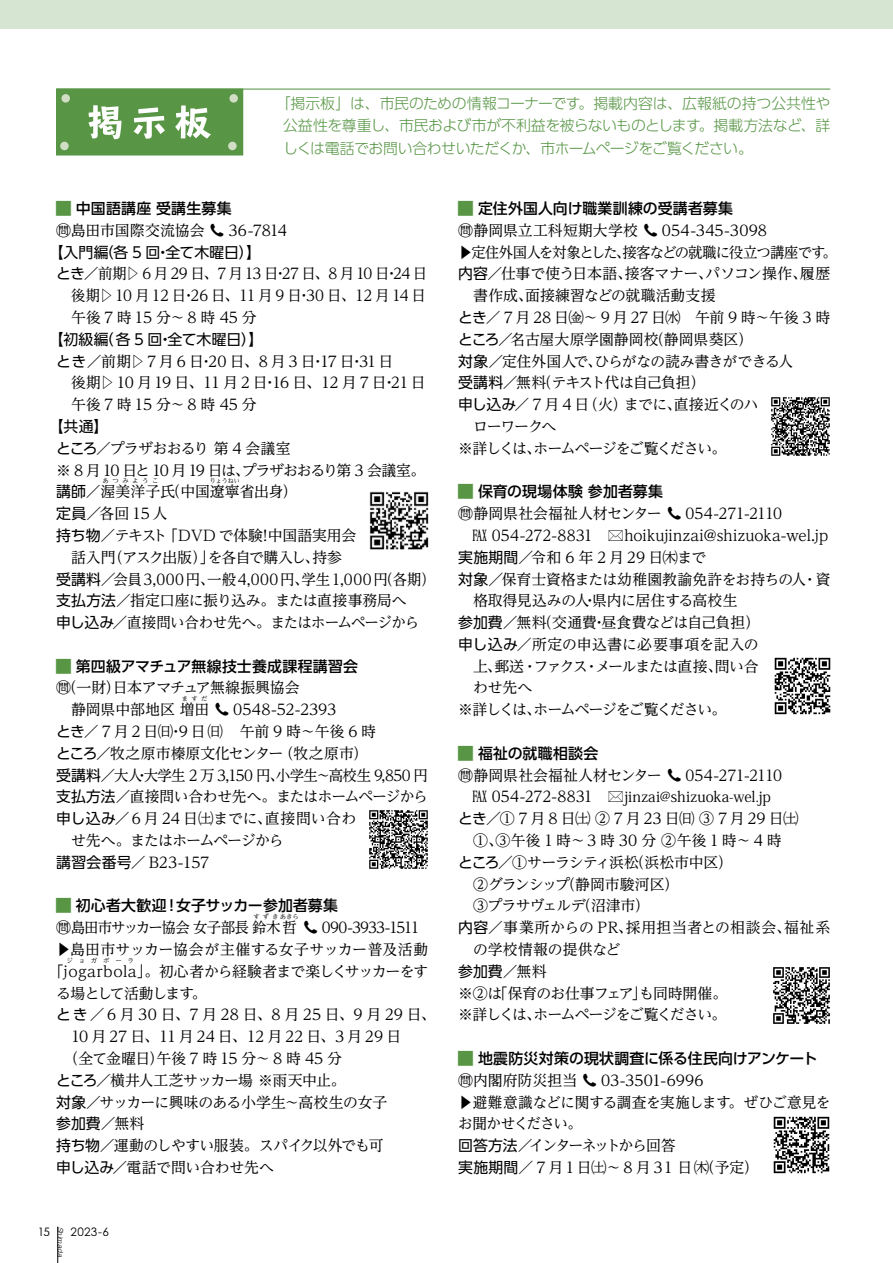
<style>
.page{position:relative;width:893px;height:1263px;background:#fff}
.page>*{position:absolute;margin:0;border:0;box-sizing:border-box;transform-origin:0 0}
.t1{font:14.85px/21.8px "UD Reimin Pro";letter-spacing:-.02em;color:#000}
.t2{font:14.85px/21.8px "UD Reimin Pro";letter-spacing:-.04em;color:#000}
.t3{font:14.85px/21.8px "UD Reimin Pro";letter-spacing:.01em;color:#000;text-align:center}
.t4{font:500 14.85px "UD Shin Go Pro";letter-spacing:.01em;color:#000}
.t5{font:300 14.85px/22.4px "UD Shin Go Pro";letter-spacing:-.035em;color:#589646;text-align:justify}
.t6{font:14.85px/21.8px "UD Reimin Pro";letter-spacing:.015em;color:#000}
.t7{font:14.85px "UD Reimin Pro";letter-spacing:.035em;color:#000}
.t8{font:14.85px "UD Shin Go Pro";letter-spacing:.005em;color:#000}
.t9{font:14.85px/21.8px "UD Reimin Pro";letter-spacing:-.075em;color:#000}
.t10{font:14.85px "Koz Min Pr 6 N";letter-spacing:.015em;color:#000}
.t11{font:14.85px "UD Reimin Pro";letter-spacing:-.07em;color:#000}
.t12{font:14.85px "UD Reimin Pro";color:#000}
.t13{font:14.85px "UD Reimin Pro";letter-spacing:-.06em;color:#000}
.t14{font:14.85px "UD Reimin Pro";letter-spacing:.235em;color:#000}
.t15{font:14.85px "UD Reimin Pro";letter-spacing:.2em;color:#000}
.t16{font:14.85px "UD Reimin Pro";letter-spacing:.185em;color:#000}
.t17{font:14.85px "UD Reimin Pro";letter-spacing:-.05em;color:#000}
.t18{font:14.85px "UD Reimin Pro";letter-spacing:-.045em;color:#000}
.t19{font:14.85px "UD Reimin Pro";letter-spacing:-.09em;color:#000}
.t20{font:14.85px "UD Reimin Pro";letter-spacing:.23em;color:#000}
.t21{font:14.85px "UD Reimin Pro";letter-spacing:-.055em;color:#000}
.t22{font:11.7px "Century Gothic Pro";letter-spacing:.02em;color:#000}
.t23{font:italic 300 7.5px "Helvetica";color:#000}
.t24{font:6.45px "UD Reimin Pro";letter-spacing:.535em;color:#000}
.t25{font:6.45px "UD Reimin Pro";letter-spacing:.535em;color:#000;scale:.93 1}
.s1{color:#589646}
.s2{font-family:"Toppan Bunkyu Gothic Pr 6 N R"}
.s3{font-family:"UD Shin Go Pro"}
.s4{font-family:"UD Reimin Pro"}
.s5{font-weight:400;color:#589646}
</style>
<div class="page">
<hr style="left:56px;top:89px;width:774px;height:1px;background:#589646">
<div style="left:57px;top:89px;width:186px;height:66px;background:#589646"></div>
<svg style="left:88px;top:105px;width:123px;height:34px"></svg>
<div style="left:56px;top:89px;width:187px;height:67px;border:1px solid #589646"></div>
<div style="left:61px;top:94px;width:9px;height:9px;background:#d1dec5;border-radius:50%"></div>
<div style="left:60px;top:142px;width:9px;height:8px;background:#d1dec5;border-radius:50%"></div>
<div style="left:229px;top:94px;width:9px;height:9px;background:#d1dec5;border-radius:50%"></div>
<div style="left:228px;top:142px;width:9px;height:8px;background:#d1dec5;border-radius:50%"></div>
<div style="left:0;top:0;width:893px;height:29px;background:#d5e5d1"></div>
<hr style="left:57px;top:1226px;width:1px;height:37px;background:#000">
<img style="left:771px;top:397px;width:59px;height:59px">
<img style="left:369px;top:810px;width:59px;height:59px">
<img style="left:773px;top:1116px;width:57px;height:58px">
<img style="left:774px;top:657px;width:57px;height:58px">
<img style="left:369px;top:491px;width:60px;height:59px">
<img style="left:773px;top:967px;width:57px;height:57px">
<p class="t5" style="left:283px;top:92px;width:549px;text-indent:-7px">「掲示板」は、市民のための情報コーナーです。掲載内容は、広報紙の持つ公共性や公益性を尊重し、市民および市が不利益を被らないものとします。掲載方法など、詳しくは電話でお問い合わせいただくか、市ホームページをご覧ください。</p>
<p class="t4" style="left:56px;top:196px;width:177px"><span class="s1">█</span> 中国語講座 受講生募集</p>
<p class="t1" style="left:56px;top:219px;width:232px">問島田市国際交流協会 <span class="s2">☎</span> 36-7814</p>
<p class="t8" style="left:49px;top:240px;width:214px">【入門編（各 5 回・全て木曜日）】</p>
<p class="t1" style="left:56px;top:262px;width:373px"><span class="s3">とき／</span>前期▷ 6 月 29 日、7 月 13 日・27 日、8 月 10 日・24 日</p>
<p class="t1" style="left:71px;top:284px;width:357px">後期▷10 月12 日・26 日、11 月 9 日・30 日、12 月14 日</p>
<p class="t20" style="left:56px;top:305px;width:202px">　午後7時15分〜8時45分</p>
<p class="t8" style="left:49px;top:327px;width:216px"><span class="s4">【</span>初級編（各 5 回・全て木曜日）】</p>
<p class="t6" style="left:56px;top:350px;width:371px"><span class="s3">とき／</span>前期▷7 月 6 日・20 日、8 月 3 日・17 日・31日<br>　後期▷10 月 19 日、11 月 2 日・16 日、12 月 7 日・21日　午後7時15分〜8時45分</p>
<p class="t8" style="left:49px;top:414px;width:61px">【共通】</p>
<p class="t2" style="left:56px;top:437px;width:371px"><span class="s3">ところ／</span>プラザおおるり 第 4 会議室<br>※ 8 月 10 日と 10 月 19 日は、プラザおおるり第 3 会議室。<span class="s3">講師／</span>渥美洋子氏（中国遼寧省出身）</p>
<p class="t24" style="left:102px;top:476px;width:28px">あつみ</p>
<p class="t24" style="left:132px;top:476px;width:28px">ようこ</p>
<p class="t25" style="left:210px;top:476px;width:34px">りょうねい</p>
<p class="t1" style="left:56px;top:502px;width:113px"><span class="s3">定員</span>／各回 15 人</p>
<p class="t1" style="left:56px;top:524px;width:302px"><span class="s3">持ち物／</span>テキスト「DVD で体験！中国語実用会</p>
<p class="t17" style="left:71px;top:545px;width:273px">話入門（アスク出版）」を各自で購入し、持参</p>
<p class="t7" style="left:56px;top:567px;width:381px"><span class="s3">受講料</span>／会員3,000円、一般4,000円、学生1,000円（各期）</p>
<p class="t1" style="left:56px;top:589px;width:352px"><span class="s3">支払方法／</span>指定口座に振り込み。または直接事務局へ</p>
<p class="t2" style="left:56px;top:611px;width:365px"><span class="s3">申し込み</span>／直接問い合わせ先へ。またはホームページから</p>
<p class="t4" style="left:56px;top:654px;width:304px"><span class="s5">█</span> 第四級アマチュア無線技士養成課程講習会</p>
<p class="t1" style="left:56px;top:676px;width:282px">問（一財）日本アマチュア無線振興協会<br>　静岡県中部地区 増田 <span class="s2">☎</span> 0548-52-2393</p>
<p class="t24" style="left:182px;top:694px;width:27px">ますだ</p>
<p class="t16" style="left:56px;top:719px;width:321px"><span class="s3">とき／</span>7月2日㈰・9日㈰　午前 9 時〜午後 6 時</p>
<p class="t12" style="left:56px;top:741px;width:313px"><span class="s3">ところ／</span>牧之原市榛原文化センター（牧之原市）</p>
<p class="t2" style="left:56px;top:764px;width:373px"><span class="s3">受講料／</span>大人・大学生 2 万 3,150 円、小学生〜高校生 9,850 円</p>
<p class="t2" style="left:56px;top:785px;width:373px"><span class="s3">支払方法／</span>直接問い合わせ先へ。またはホームページから</p>
<p class="t3" style="left:56px;top:807px;width:302px"><span class="s3">申し込み／</span>6 月 24 日㈯までに、直接問い合わ</p>
<p class="t11" style="left:71px;top:828px;width:214px">せ先へ。またはホームページから</p>
<p class="t1" style="left:56px;top:851px;width:155px"><span class="s3">講習会番号／</span> B23-157</p>
<p class="t4" style="left:56px;top:894px;width:283px"><span class="s5">█</span> 初心者大歓迎！女子サッカー参加者募集</p>
<p class="t13" style="left:56px;top:915px;width:365px">問島田市サッカー協会 女子部長 鈴木哲 <span class="s2">☎</span> 090-3933-1511</p>
<p class="t24" style="left:254px;top:912px;width:47px">すずきあきら</p>
<p class="t3" style="left:49px;top:938px;width:381px">▶島田市サッカー協会が主催する女子サッカー普及活動「jogarbola」。初心者から経験者まで楽しくサッカーをす</p>
<p class="t24" style="left:67px;top:955px;width:69px">ジョガボーラ</p>
<p class="t21" style="left:56px;top:981px;width:152px">る場として活動します。</p>
<p class="t14" style="left:56px;top:1003px;width:381px"><span class="s3">とき／</span>6月30 日、7月28 日、8月25日、9月29日、</p>
<p class="t1" style="left:71px;top:1025px;width:332px">10 月 27 日、11 月 24 日、12 月 22 日、3 月 29 日</p>
<p class="t1" style="left:56px;top:1047px;width:287px">　（全て金曜日）午後 7 時 15 分〜 8 時 45 分</p>
<p class="t18" style="left:56px;top:1068px;width:291px"><span class="s3">ところ／</span>横井人工芝サッカー場 ※雨天中止。</p>
<p class="t1" style="left:56px;top:1090px;width:333px"><span class="s3">対象／</span>サッカーに興味のある小学生〜高校生の女子</p>
<p class="t8" style="left:56px;top:1112px;width:90px">参加費／<span class="s4">無料</span></p>
<p class="t1" style="left:56px;top:1134px;width:329px"><span class="s3">持ち物／</span>運動のしやすい服装。スパイク以外でも可<span class="s3">申し込み／</span>電話で問い合わせ先へ</p>
<p class="t22" style="left:37px;top:1224px;width:14px">15</p>
<p class="t22" style="left:71px;top:1224px;width:40px">2023-6</p>
<p class="t23" style="left:67px;top:1227px;width:32px;rotate:90deg">Shimada</p>
<p class="t4" style="left:458px;top:196px;width:276px"><span class="s5">█</span> 定住外国人向け職業訓練の受講者募集</p>
<p class="t1" style="left:458px;top:219px;width:380px">問静岡県立工科短期大学校 <span class="s2">☎</span> 054-345-3098<br>▶定住外国人を対象とした、接客などの就職に役立つ講座です。<span class="s3">内容／</span>仕事で使う日本語、接客マナー、パソコン操作、履歴　書作成、面接練習などの就職活動支援<br><span class="s3">とき／</span> 7 月 28 日㈮〜 9 月 27 日㈬　午前 9 時〜午後 3 時<span class="s3">ところ／</span>名古屋大原学園静岡校（静岡県葵区）<br><span class="s3">対象／</span>定住外国人で、ひらがなの読み書きができる人<br><span class="s3">受講料／</span>無料（テキスト代は自己負担）<br><span class="s3">申し込み／</span> 7 月 4 日（火）までに、直接近くのハ<br>　ローワークへ<br>※詳しくは、ホームページをご覧ください。</p>
<p class="t4" style="left:458px;top:480px;width:206px"><span class="s1">█</span> 保育の現場体験 参加者募集</p>
<p class="t1" style="left:458px;top:502px;width:325px">問静岡県社会福祉人材センター <span class="s2">☎</span> 054-271-2110</p>
<p class="t3" style="left:472px;top:524px;width:358px">FAX 054-272-8831　 hoikujinzai@shizuoka-wel.jp</p>
<p class="t1" style="left:458px;top:546px;width:250px"><span class="s3">実施期間</span>／令和 6 年 2 月 29 日㈭まで</p>
<p class="t1" style="left:458px;top:568px;width:374px"><span class="s3">対象</span>／保育士資格または幼稚園教諭免許をお持ちの人・資</p>
<p class="t1" style="left:473px;top:589px;width:266px">格取得見込みの人・県内に居住する高校生</p>
<p class="t1" style="left:458px;top:611px;width:303px"><span class="s3">参加費／</span>無料（交通費・昼食費などは自己負担）</p>
<p class="t6" style="left:458px;top:633px;width:302px"><span class="s3">申し込み</span>／所定の申込書に必要事項を記入の</p>
<p class="t11" style="left:473px;top:654px;width:287px">上、郵送・ファクス・メールまたは直接、問い合</p>
<p class="t1" style="left:473px;top:676px;width:61px">わせ先へ</p>
<p class="t19" style="left:458px;top:697px;width:270px">※詳しくは、ホームページをご覧ください。</p>
<p class="t4" style="left:458px;top:741px;width:142px"><span class="s1">█</span> 福祉の就職相談会</p>
<p class="t1" style="left:458px;top:764px;width:325px">問静岡県社会福祉人材センター <span class="s2">☎</span> 054-271-2110</p>
<p class="t10" style="left:472px;top:789px;width:300px"><span class="s4">FAX 054-272-8831　</span> jinzai@shizuoka-wel.jp</p>
<p class="t15" style="left:458px;top:806px;width:342px"><span class="s3">とき</span>／①7月8日㈯ ②7月23日㈰ ③7月29日㈯</p>
<p class="t1" style="left:458px;top:829px;width:325px">　①、③午後 1 時〜3 時 30 分 ②午後 1 時〜4 時</p>
<p class="t1" style="left:458px;top:851px;width:276px"><span class="s3">ところ</span>／①サーラシティ浜松（浜松市中区）</p>
<p class="t1" style="left:458px;top:873px;width:222px">　②グランシップ（静岡市駿河区）</p>
<p class="t2" style="left:458px;top:894px;width:193px">　③プラサヴェルデ（沼津市）</p>
<p class="t7" style="left:458px;top:915px;width:374px"><span class="s3">内容／</span>事業所からの PR、採用担当者との相談会、福祉系</p>
<p class="t12" style="left:473px;top:937px;width:149px">の学校情報の提供など</p>
<p class="t8" style="left:458px;top:959px;width:90px">参加費／<span class="s4">無料</span></p>
<p class="t9" style="left:458px;top:982px;width:271px">※②は「保育のお仕事フェア」も同時開催。※詳しくは、ホームページをご覧ください。</p>
<p class="t4" style="left:458px;top:1046px;width:361px"><span class="s5">█</span> 地震防災対策の現状調査に係る住民向けアンケート</p>
<p class="t1" style="left:458px;top:1069px;width:374px">問内閣府防災担当 <span class="s2">☎</span> 03-3501-6996<br><span class="s3">▶</span>避難意識などに関する調査を実施します。ぜひご意見をお聞かせください。<br><span class="s3">回答方法／</span>インターネットから回答<br><span class="s3">実施期間</span>／ 7 月1日㈯〜 8 月 31 日㈭（予定）</p>
</div>
